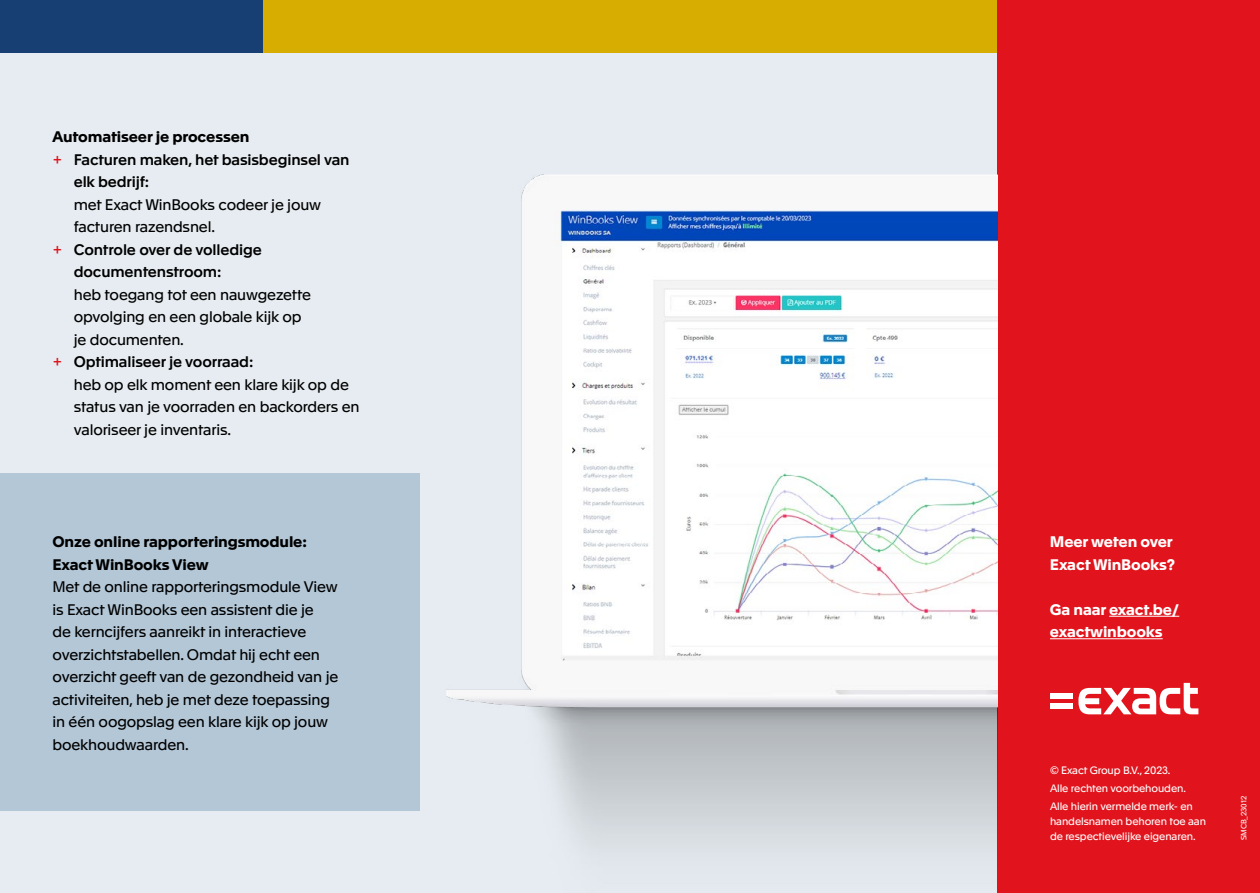
<style>
.page{position:relative;width:1260px;height:893px;background:#fff}
.page>*{position:absolute;margin:0;border:0;box-sizing:border-box;transform-origin:0 0}
.t1{font:15px/22.5px "Apax";letter-spacing:-.01em;color:#000}
.t2{font:500 15px "Apax";letter-spacing:-.01em;color:#000}
.t3{font:700 15px/22.5px "Apax";letter-spacing:-.01em;color:#000}
.t4{font:700 15px/22.5px "Apax";letter-spacing:-.01em;color:#fff}
.t5{font:10.5px/18px "Apax";letter-spacing:-.01em;color:#fff}
.t6{font:7.5px "Apax";letter-spacing:-.01em;color:#fff}
.s1{font-weight:400;font-size:16.5px;color:#e1141d}
</style>
<div class="page">
<div style="left:0;top:0;width:998px;height:892px;background:#e6ecf1"></div>
<div style="left:998px;top:0;width:262px;height:892px;background:#e1141d"></div>
<div style="left:0;top:472px;width:420px;height:338px;background:#b3c7d7"></div>
<img style="left:446px;top:174px;width:552px;height:718px">
<div style="left:1050px;top:693px;width:23px;height:6px;background:#fff"></div>
<div style="left:1050px;top:703px;width:23px;height:6px;background:#fff"></div>
<svg style="left:1078px;top:683px;width:120px;height:31px"></svg>
<hr style="left:1109px;top:616px;width:70px;height:1px;background:#fff">
<hr style="left:1050px;top:638px;width:113px;height:1px;background:#fff">
<div style="left:262px;top:0;width:736px;height:52px;background:#d6ad00"></div>
<div style="left:0;top:0;width:262px;height:52px;background:#173f73"></div>
<p class="t3" style="left:52px;top:124px;width:198px">Automatiseer je processen</p>
<p class="t2" style="left:52px;top:148px;width:299px"><span class="s1">+</span> Facturen maken, het basisbeginsel van</p>
<p class="t2" style="left:74px;top:171px;width:77px">elk bedrijf:</p>
<p class="t1" style="left:74px;top:192px;width:249px">met Exact WinBooks codeer je jouw</p>
<p class="t1" style="left:74px;top:214px;width:143px">facturen razendsnel.</p>
<p class="t2" style="left:52px;top:238px;width:211px"><span class="s1">+</span> Controle over de volledige</p>
<p class="t2" style="left:74px;top:261px;width:149px">documentenstroom:</p>
<p class="t1" style="left:74px;top:282px;width:239px">heb toegang tot een nauwgezette</p>
<p class="t1" style="left:74px;top:304px;width:229px">opvolging en een globale kijk op</p>
<p class="t1" style="left:74px;top:327px;width:112px">je documenten.</p>
<p class="t2" style="left:52px;top:351px;width:202px"><span class="s1">+</span> Optimaliseer je voorraad:</p>
<p class="t1" style="left:74px;top:372px;width:277px">heb op elk moment een klare kijk op de</p>
<p class="t1" style="left:74px;top:394px;width:287px">status van je voorraden en backorders en</p>
<p class="t1" style="left:74px;top:417px;width:159px">valoriseer je inventaris.</p>
<p class="t3" style="left:53px;top:529px;width:256px">Onze online rapporteringsmodule:<br>Exact WinBooks View</p>
<p class="t1" style="left:53px;top:574px;width:287px">Met de online rapporteringsmodule View is Exact WinBooks een assistent die je<br>de kerncijfers aanreikt in interactieve overzichtstabellen. Omdat hij echt een overzicht geeft van de gezondheid van je activiteiten, heb je met deze toepassing in één oogopslag een klare kijk op jouw boekhoudwaarden.</p>
<p class="t4" style="left:1050px;top:529px;width:127px">Meer weten over<br>Exact WinBooks?</p>
<p class="t4" style="left:1050px;top:597px;width:131px">Ga naar exact.be/ exactwinbooks</p>
<p class="t5" style="left:1050px;top:761px;width:144px">© Exact Group B.V., 2023.<br>Alle rechten voorbehouden.<br>Alle hierin vermelde merk- en</p>
<p class="t5" style="left:1050px;top:813px;width:158px;line-height:15px">handelsnamen behoren toe aan de respectievelijke eigenaren.</p>
<p class="t6" style="left:1239px;top:840px;width:46px;rotate:-90deg">SMCB_23012</p>
</div>
